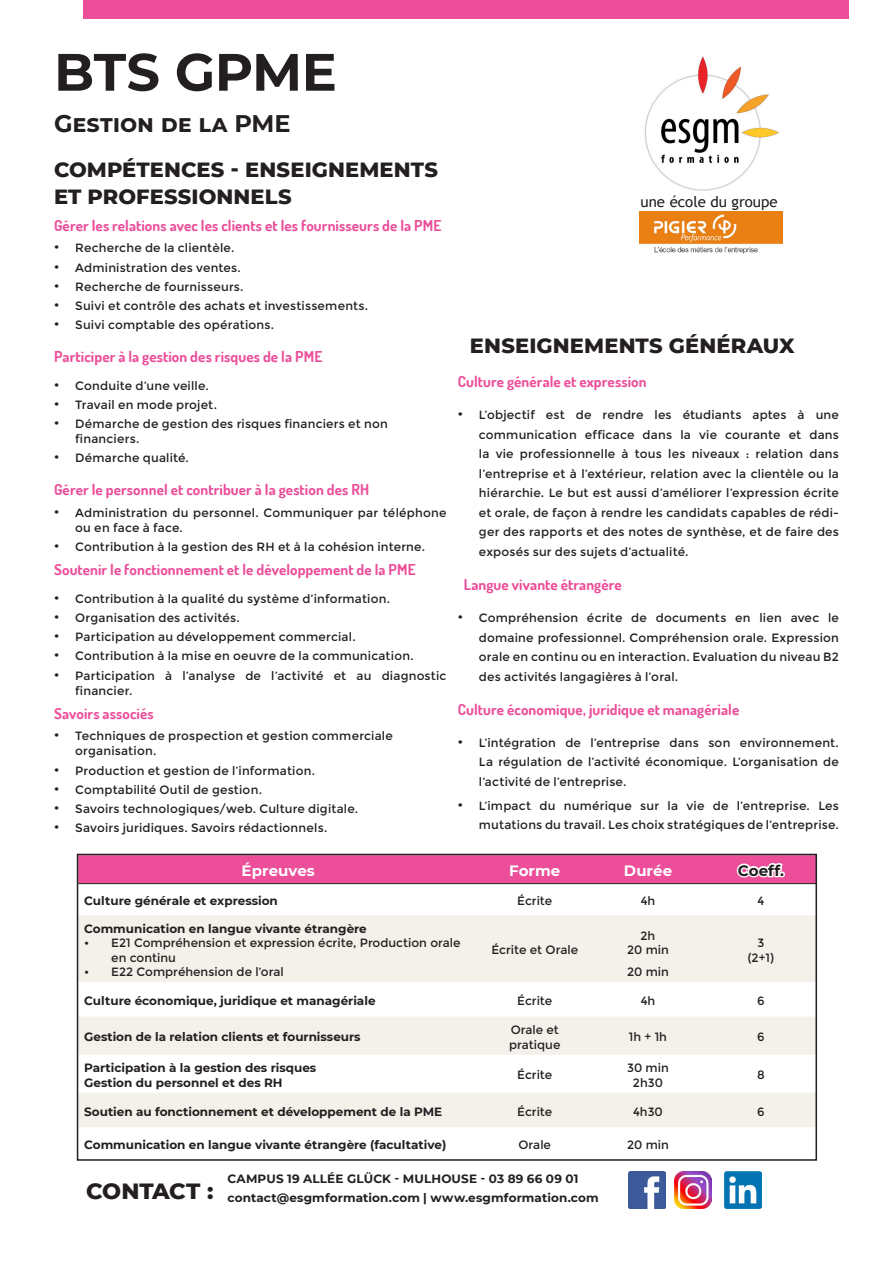
<style>
.page{position:relative;width:893px;height:1263px;background:#fff}
.page>*{position:absolute;margin:0;border:0;box-sizing:border-box;transform-origin:0 0}
.Header_01{font:700 52.5px "Montserrat";letter-spacing:-.01em;color:#231f20}
.Header_02{font:700 24px "Montserrat";color:#231f20}
.Title_01{font:800 22.5px "Montserrat";letter-spacing:-.01em;color:#231f20}
.Title_01-2{font:800 21px "Montserrat";letter-spacing:.005em;color:#231f20}
.Title_02{font:700 15px "Dosis";letter-spacing:.005em;color:#ec4e9a}
.Table01_Header{font:700 15px "Montserrat";color:#fff}
.t1{font:15px "Trebuchet MS";color:#231f20}
.Table01_Header-2{font:700 15px "Montserrat";letter-spacing:.01em;color:#231f20}
.Table01_BT{font:12px/19.5px "Montserrat";letter-spacing:.015em;color:#231f20}
.Table01_BT-2{font:700 12px "Montserrat";color:#231f20}
.Title_03{font:700 12px "Montserrat";letter-spacing:.01em;color:#231f20}
.s1{font-family:"Dosis";font-size:16.5px}
</style>
<div class="page">
<div style="left:83px;top:0;width:766px;height:18px;background:#ec4e9a"></div>
<img style="left:644px;top:56px;width:135px;height:135px">
<img style="left:639px;top:212px;width:144px;height:42px">
<svg style="left:80px;top:915px;width:734px;height:212px;fill:#f4f1eb"></svg>
<div style="left:80px;top:857px;width:734px;height:27px;background:#ec4e9a"></div>
<div style="left:77px;top:854px;width:740px;height:307px;border:2px solid #231f20"></div>
<img style="left:628px;top:1171px;width:37px;height:37px">
<img style="left:724px;top:1171px;width:38px;height:38px">
<img style="left:674px;top:1172px;width:37px;height:36px">
<p class="Header_01" style="left:54px;top:34px;width:284px">BTS GPME</p>
<p class="Header_02" style="left:54px;top:106px;width:238px">Gestion de la PME</p>
<p class="Title_01-2" style="left:54px;top:154px;width:385px">COMPÉTENCES - ENSEIGNEMENTS</p>
<p class="Title_01-2" style="left:54px;top:181px;width:239px">ET PROFESSIONNELS</p>
<p class="Title_02" style="left:54px;top:215px;width:389px">Gérer les relations avec les clients et les fournisseurs de la PME</p>
<p class="Table01_BT" style="left:54px;top:238px;width:182px"><span class="s1">•</span> Recherche de la clientèle.</p>
<p class="Table01_BT" style="left:54px;top:258px;width:188px"><span class="s1">•</span> Administration des ventes.</p>
<p class="Table01_BT" style="left:54px;top:277px;width:191px"><span class="s1">•</span> Recherche de fournisseurs.</p>
<p class="Table01_BT" style="left:54px;top:296px;width:316px"><span class="s1">•</span> Suivi et contrôle des achats et investissements.</p>
<p class="Table01_BT" style="left:54px;top:315px;width:222px"><span class="s1">•</span> Suivi comptable des opérations.</p>
<p class="Title_02" style="left:54px;top:347px;width:270px">Participer à la gestion des risques de la PME</p>
<p class="Table01_BT" style="left:54px;top:376px;width:156px"><span class="s1">•</span> Conduite d’une veille.</p>
<p class="Table01_BT" style="left:54px;top:395px;width:165px"><span class="s1">•</span> Travail en mode projet.</p>
<p class="Table01_BT" style="left:75px;top:416px;width:314px;line-height:15px;text-indent:-21px"><span class="s1">•</span> Démarche de gestion des risques financiers et non financiers.</p>
<p class="Table01_BT" style="left:54px;top:448px;width:136px"><span class="s1">•</span> Démarche qualité.</p>
<p class="Title_02" style="left:54px;top:480px;width:317px">Gérer le personnel et contribuer à la gestion des RH</p>
<p class="Table01_BT" style="left:75px;top:505px;width:373px;line-height:15px;text-indent:-21px"><span class="s1">•</span> Administration du personnel. Communiquer par téléphone ou en face à face.</p>
<p class="Table01_BT" style="left:54px;top:537px;width:373px"><span class="s1">•</span> Contribution à la gestion des RH et à la cohésion interne.</p>
<p class="Title_02" style="left:54px;top:560px;width:363px">Soutenir le fonctionnement et le développement de la PME</p>
<p class="Table01_BT" style="left:54px;top:589px;width:338px"><span class="s1">•</span> Contribution à la qualité du système d’information.</p>
<p class="Table01_BT" style="left:54px;top:608px;width:187px"><span class="s1">•</span> Organisation des activités.</p>
<p class="Table01_BT" style="left:54px;top:627px;width:303px"><span class="s1">•</span> Participation au développement commercial.</p>
<p class="Table01_BT" style="left:54px;top:646px;width:361px"><span class="s1">•</span> Contribution à la mise en oeuvre de la communication.</p>
<p class="Table01_BT" style="left:75px;top:668px;width:373px;line-height:15px;text-indent:-21px"><span class="s1">•</span> Participation à l’analyse de l’activité et au diagnostic financier.</p>
<p class="Title_02" style="left:54px;top:703px;width:101px">Savoirs associés</p>
<p class="Table01_BT" style="left:75px;top:729px;width:319px;line-height:15px;text-indent:-21px"><span class="s1">•</span> Techniques de prospection et gestion commerciale organisation.</p>
<p class="Table01_BT" style="left:54px;top:761px;width:263px"><span class="s1">•</span> Production et gestion de l’information.</p>
<p class="Table01_BT" style="left:54px;top:780px;width:210px"><span class="s1">•</span> Comptabilité Outil de gestion.</p>
<p class="Table01_BT" style="left:54px;top:799px;width:306px"><span class="s1">•</span> Savoirs technologiques/web. Culture digitale.</p>
<p class="Table01_BT" style="left:54px;top:819px;width:275px"><span class="s1">•</span> Savoirs juridiques. Savoirs rédactionnels.</p>
<p class="Table01_Header" style="left:242px;top:860px;width:75px">Épreuves</p>
<p class="Table01_Header" style="left:509px;top:860px;width:52px">Forme</p>
<p class="Table01_Header" style="left:624px;top:860px;width:50px">Durée</p>
<p class="Table01_Header-2" style="left:738px;top:860px;width:48px">Coeff.</p>
<p class="Table01_BT-2" style="left:84px;top:892px;width:195px">Culture générale et expression</p>
<p class="Table01_BT" style="left:517px;top:891px;width:37px">Écrite</p>
<p class="Table01_BT" style="left:641px;top:891px;width:16px">4h</p>
<p class="Table01_BT" style="left:757px;top:891px;width:8px">4</p>
<p class="Table01_BT-2" style="left:84px;top:920px;width:284px">Communication en langue vivante étrangère</p>
<p class="Table01_BT" style="left:111px;top:936px;width:351px;line-height:14.4px;text-indent:-27px">• E21 Compréhension et expression écrite, Production orale en continu</p>
<p class="Table01_BT" style="left:84px;top:962px;width:201px">• E22 Compréhension de l’oral</p>
<p class="t1" style="left:641px;top:192px;width:139px">une école du groupe</p>
<p class="Title_01-2" style="left:470px;top:330px;width:326px">ENSEIGNEMENTS GÉNÉRAUX</p>
<p class="Title_02" style="left:458px;top:372px;width:190px">Culture générale et expression</p>
<p class="Table01_BT" style="left:479px;top:405px;width:362px;text-align:justify;text-indent:-21px"><span class="s1">•</span> L’objectif est de rendre les étudiants aptes à une communication efficace dans la vie courante et dans la vie professionnelle à tous les niveaux : relation dans l’entreprise et à l’extérieur, relation avec la clientèle ou la hiérarchie. Le but est aussi d’améliorer l’expression écrite et orale, de façon à rendre les candidats capables de rédi&shy;ger des rapports et des notes de synthèse, et de faire des exposés sur des sujets d’actualité.</p>
<p class="Title_02" style="left:464px;top:574px;width:160px">Langue vivante étrangère</p>
<p class="Table01_BT" style="left:479px;top:608px;width:362px;text-align:justify;text-indent:-21px"><span class="s1">•</span> Compréhension écrite de documents en lien avec le domaine professionnel. Compréhension orale. Expression orale en continu ou en interaction. Evaluation du niveau B2 des activités langagières à l’oral.</p>
<p class="Title_02" style="left:458px;top:699px;width:283px">Culture économique, juridique et managériale</p>
<p class="Table01_BT" style="left:479px;top:733px;width:362px;text-align:justify;text-indent:-21px"><span class="s1">•</span> L’intégration de l’entreprise dans son environnement.<br>La régulation de l’activité économique. L’organisation de l’activité de l’entreprise.</p>
<p class="Table01_BT" style="left:458px;top:796px;width:383px;text-align:right"><span class="s1">•</span> L’impact du numérique sur la vie de l’entreprise. Les mutations du travail. Les choix stratégiques de l’entreprise.</p>
<p class="Table01_BT" style="left:641px;top:926px;width:16px">2h</p>
<p class="Table01_BT" style="left:627px;top:941px;width:43px">20 min</p>
<p class="Table01_BT" style="left:627px;top:962px;width:43px">20 min</p>
<p class="Table01_BT" style="left:757px;top:933px;width:8px">3</p>
<p class="Table01_BT" style="left:748px;top:948px;width:28px">(2+1)</p>
<p class="Table01_BT" style="left:491px;top:941px;width:88px">Écrite et Orale</p>
<p class="Table01_BT-2" style="left:84px;top:992px;width:293px">Culture économique, juridique et managériale</p>
<p class="Table01_BT" style="left:517px;top:991px;width:37px">Écrite</p>
<p class="Table01_BT" style="left:641px;top:991px;width:16px">4h</p>
<p class="Table01_BT" style="left:757px;top:991px;width:9px">6</p>
<p class="Table01_BT-2" style="left:84px;top:1028px;width:278px">Gestion de la relation clients et fournisseurs</p>
<p class="Table01_BT" style="left:511px;top:1020px;width:50px">Orale et</p>
<p class="Table01_BT" style="left:509px;top:1035px;width:53px">pratique</p>
<p class="Table01_BT" style="left:629px;top:1027px;width:40px">1h + 1h</p>
<p class="Table01_BT" style="left:757px;top:1027px;width:9px">6</p>
<p class="Table01_BT-2" style="left:84px;top:1059px;width:234px">Participation à la gestion des risques</p>
<p class="Table01_BT-2" style="left:84px;top:1074px;width:200px">Gestion du personnel et des RH</p>
<p class="Table01_BT" style="left:517px;top:1065px;width:37px">Écrite</p>
<p class="Table01_BT" style="left:627px;top:1058px;width:43px">30 min</p>
<p class="Table01_BT" style="left:633px;top:1073px;width:32px">2h30</p>
<p class="Table01_BT" style="left:757px;top:1065px;width:9px">8</p>
<p class="Table01_BT-2" style="left:84px;top:1103px;width:360px">Soutien au fonctionnement et développement de la PME</p>
<p class="Table01_BT" style="left:517px;top:1102px;width:37px">Écrite</p>
<p class="Table01_BT" style="left:633px;top:1102px;width:31px">4h30</p>
<p class="Table01_BT" style="left:757px;top:1102px;width:9px">6</p>
<p class="Table01_BT-2" style="left:84px;top:1136px;width:363px">Communication en langue vivante étrangère (facultative)</p>
<p class="Table01_BT" style="left:518px;top:1135px;width:34px">Orale</p>
<p class="Table01_BT" style="left:627px;top:1135px;width:43px">20 min</p>
<p class="Title_01" style="left:86px;top:1174px;width:129px">CONTACT :</p>
<p class="Title_03" style="left:227px;top:1170px;width:352px">CAMPUS 19 ALLÉE GLÜCK - MULHOUSE - 03 89 66 09 01</p>
<p class="Title_03" style="left:227px;top:1188px;width:373px">contact@esgmformation.com | www.esgmformation.com</p>
</div>
